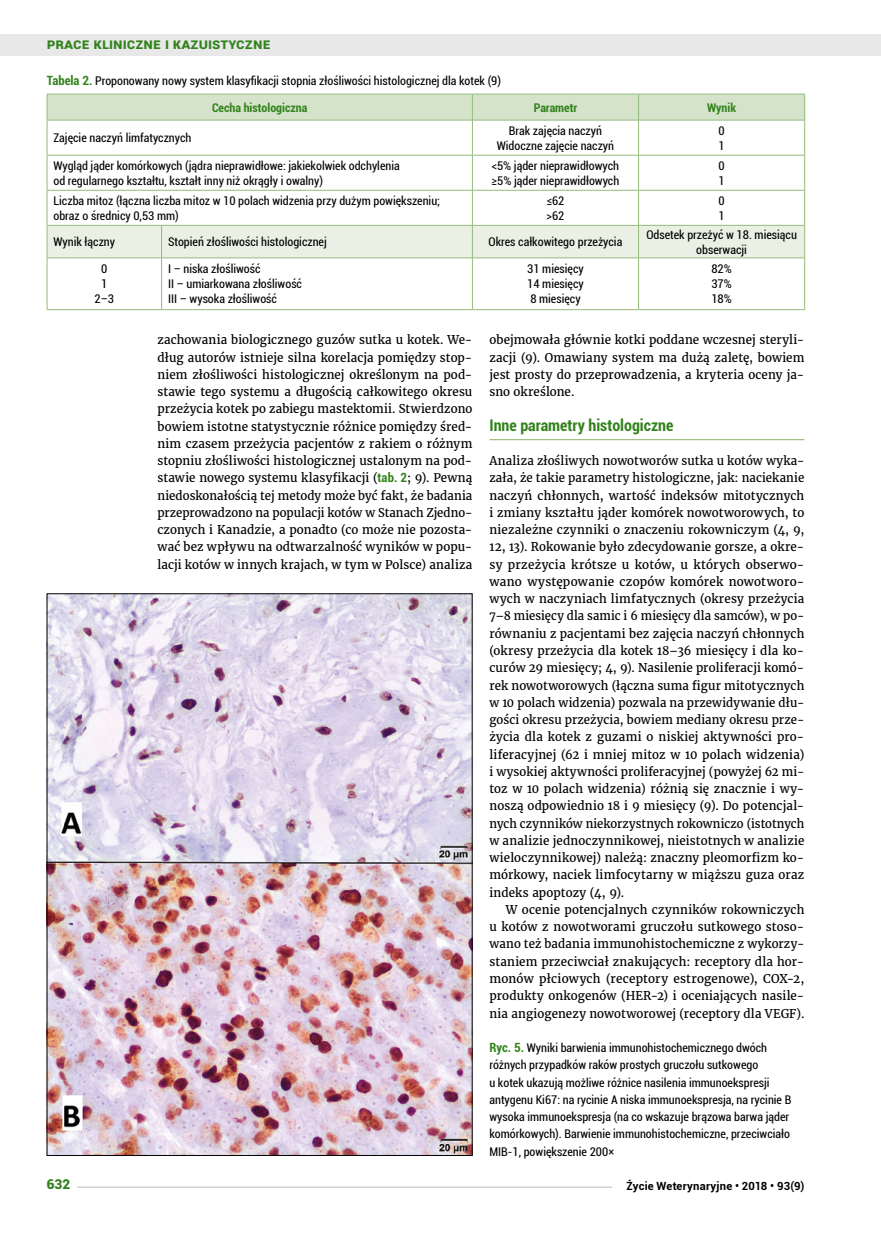
<style>
.page{position:relative;width:881px;height:1234px;background:#fff}
.page>*{position:absolute;margin:0;border:0;box-sizing:border-box;transform-origin:0 0}
.t1{font:700 condensed 16.05px "Roboto";color:#32821c}
.t2{font:700 15px "Roboto";letter-spacing:.005em;color:#32821c}
.t3{font:900 13.5px "Roboto";color:#32821c}
.t4{font:12px/17.2px "Merriweather";letter-spacing:.01em;color:#000;text-align:justify;scale:.96 1}
.t5{font:12px/17.2px "Merriweather";letter-spacing:.01em;color:#000;text-align:justify}
.t6{font:condensed 12px/15px "Roboto";color:#000}
.t7{font:700 condensed 12px "Roboto";color:#32821c}
.t8{font:700 11.25px "Roboto";letter-spacing:.02em;color:#000}
.s1{font-weight:700;font-size:12.75px;color:#32821c}
.s2{font-weight:700;color:#32821c}
.s3{font-family:"Roboto";font-weight:700;font-stretch:condensed;font-size:12.75px;color:#32821c}
</style>
<div class="page">
<hr style="left:489px;top:439px;width:315px;height:1px;background:#96ba7b">
<svg style="left:48px;top:121px;width:756px;height:188px"></svg>
<div style="left:48px;top:226px;width:756px;height:31px;background:#eaf1e4"></div>
<hr style="left:472px;top:120px;width:1px;height:35px;background:#96ba7b">
<hr style="left:638px;top:120px;width:1px;height:35px;background:#96ba7b">
<hr style="left:47px;top:155px;width:114px;height:1px;background:#96ba7b">
<hr style="left:161px;top:155px;width:311px;height:1px;background:#96ba7b">
<hr style="left:472px;top:155px;width:166px;height:1px;background:#96ba7b">
<hr style="left:472px;top:155px;width:1px;height:35px;background:#96ba7b">
<hr style="left:638px;top:155px;width:166px;height:1px;background:#96ba7b">
<hr style="left:638px;top:155px;width:1px;height:35px;background:#96ba7b">
<hr style="left:47px;top:190px;width:114px;height:1px;background:#96ba7b">
<hr style="left:161px;top:190px;width:311px;height:1px;background:#96ba7b">
<hr style="left:472px;top:190px;width:166px;height:1px;background:#96ba7b">
<hr style="left:472px;top:190px;width:1px;height:35px;background:#96ba7b">
<hr style="left:638px;top:190px;width:166px;height:1px;background:#96ba7b">
<hr style="left:638px;top:190px;width:1px;height:35px;background:#96ba7b">
<hr style="left:47px;top:225px;width:114px;height:1px;background:#96ba7b">
<hr style="left:161px;top:225px;width:311px;height:1px;background:#96ba7b">
<hr style="left:161px;top:225px;width:1px;height:32px;background:#96ba7b">
<hr style="left:472px;top:225px;width:166px;height:1px;background:#96ba7b">
<hr style="left:472px;top:225px;width:1px;height:32px;background:#96ba7b">
<hr style="left:638px;top:225px;width:166px;height:1px;background:#96ba7b">
<hr style="left:638px;top:225px;width:1px;height:32px;background:#96ba7b">
<hr style="left:47px;top:257px;width:114px;height:1px;background:#96ba7b">
<hr style="left:161px;top:257px;width:311px;height:1px;background:#96ba7b">
<hr style="left:161px;top:258px;width:1px;height:51px;background:#96ba7b">
<hr style="left:472px;top:257px;width:166px;height:1px;background:#96ba7b">
<hr style="left:472px;top:258px;width:1px;height:51px;background:#96ba7b">
<hr style="left:638px;top:257px;width:166px;height:1px;background:#96ba7b">
<hr style="left:638px;top:258px;width:1px;height:51px;background:#96ba7b">
<hr style="left:47px;top:120px;width:1px;height:35px;background:#96ba7b">
<hr style="left:804px;top:120px;width:1px;height:35px;background:#96ba7b">
<hr style="left:47px;top:155px;width:1px;height:35px;background:#96ba7b">
<hr style="left:804px;top:155px;width:1px;height:35px;background:#96ba7b">
<hr style="left:47px;top:190px;width:1px;height:35px;background:#96ba7b">
<hr style="left:804px;top:190px;width:1px;height:35px;background:#96ba7b">
<hr style="left:47px;top:225px;width:1px;height:32px;background:#96ba7b">
<hr style="left:804px;top:225px;width:1px;height:32px;background:#96ba7b">
<hr style="left:47px;top:258px;width:1px;height:51px;background:#96ba7b">
<hr style="left:804px;top:258px;width:1px;height:51px;background:#96ba7b">
<hr style="left:47px;top:309px;width:114px;height:1px;background:#96ba7b">
<hr style="left:161px;top:309px;width:311px;height:1px;background:#96ba7b">
<hr style="left:472px;top:309px;width:166px;height:1px;background:#96ba7b">
<hr style="left:638px;top:309px;width:166px;height:1px;background:#96ba7b">
<svg style="left:47px;top:94px;width:758px;height:26px;background:#d1e1c5"></svg>
<hr style="left:47px;top:120px;width:114px;height:1px;background:#96ba7b">
<hr style="left:161px;top:120px;width:311px;height:1px;background:#96ba7b">
<hr style="left:472px;top:120px;width:166px;height:1px;background:#96ba7b">
<hr style="left:638px;top:120px;width:166px;height:1px;background:#96ba7b">
<img style="left:49px;top:595px;width:421px;height:558px">
<div style="left:0;top:35px;width:880px;height:21px;background:#e8e8e8"></div>
<hr style="left:47px;top:1186px;width:565px;height:1px;background:#d2d1d1">
<div style="left:47px;top:1178px;width:30px;height:15px;background:#fff"></div>
<p class="t2" style="left:47px;top:33px;width:225px">Prace kliniczne i kazuistyczne</p>
<p class="t6" style="left:212px;top:67px;width:290px;line-height:26.2px;text-indent:-165px"><span class="s1">Tabela 2.</span> Proponowany nowy system klasyfikacji stopnia złośliwości histologicznej dla kotek (9)<br><span class="s2">Cecha histologiczna</span></p>
<p class="t7" style="left:533px;top:99px;width:45px">Parametr</p>
<p class="t7" style="left:706px;top:99px;width:31px">Wynik</p>
<p class="t6" style="left:53px;top:130px;width:139px">Zajęcie naczyń limfatycznych</p>
<p class="t6" style="left:496px;top:122px;width:119px;text-align:center">Brak zajęcia naczyń<br>Widoczne zajęcie naczyń</p>
<p class="t6" style="left:718px;top:122px;width:8px">0<br>1</p>
<p class="t6" style="left:53px;top:157px;width:348px">Wygląd jąder komórkowych (jądra nieprawidłowe: jakiekolwiek odchylenia od regularnego kształtu, kształt inny niż okrągły i owalny)</p>
<p class="t6" style="left:491px;top:157px;width:129px">&lt;5% jąder nieprawidłowych ≥5% jąder nieprawidłowych</p>
<p class="t6" style="left:718px;top:157px;width:8px">0<br>1</p>
<p class="t6" style="left:53px;top:192px;width:388px">Liczba mitoz (łączna liczba mitoz w 10 polach widzenia przy dużym powiększeniu; obraz o średnicy 0,53 mm)</p>
<p class="t6" style="left:546px;top:192px;width:19px">≤62 &gt;62</p>
<p class="t6" style="left:718px;top:192px;width:8px">0<br>1</p>
<p class="t6" style="left:53px;top:234px;width:63px">Wynik łączny</p>
<p class="t6" style="left:168px;top:234px;width:160px">Stopień złośliwości histologicznej</p>
<p class="t6" style="left:488px;top:234px;width:135px">Okres całkowitego przeżycia</p>
<p class="t6" style="left:646px;top:226px;width:152px;text-align:center">Odsetek przeżyć w 18. miesiącu obserwacji</p>
<p class="t6" style="left:94px;top:261px;width:21px;text-align:center">0<br>1<br>2–3</p>
<p class="t6" style="left:168px;top:261px;width:135px">I – niska złośliwość<br>II – umiarkowana złośliwość<br>III – wysoka złośliwość</p>
<p class="t6" style="left:527px;top:261px;width:58px;text-align:justify">31 miesięcy 14 miesięcy 8 miesięcy</p>
<p class="t6" style="left:711px;top:261px;width:22px;text-align:justify">82% 37% 18%</p>
<p class="t5" style="left:157px;top:331px;width:316px">zachowania biologicznego guzów sutka u kotek. We&shy;dług autorów istnieje silna korelacja pomiędzy stop&shy;niem złośliwości histologicznej określonym na pod&shy;stawie tego systemu a długością całkowitego okresu przeżycia kotek po zabiegu mastektomii. Stwierdzono bowiem istotne statystycznie różnice pomiędzy śred&shy;nim czasem przeżycia pacjentów z rakiem o różnym stopniu złośliwości histologicznej ustalonym na pod&shy;stawie nowego systemu klasyfikacji (<span class="s3">tab. 2</span>; 9). Pewną niedoskonałością tej metody może być fakt, że badania przeprowadzono na populacji kotów w Stanach Zjedno&shy;czonych i Kanadzie, a ponadto (co może nie pozosta&shy;wać bez wpływu na odtwarzalność wyników w popu&shy;lacji kotów w innych krajach, w tym w Polsce) analiza</p>
<p class="t5" style="left:489px;top:331px;width:316px">obejmowała głównie kotki poddane wczesnej steryli&shy;zacji (9). Omawiany system ma dużą zaletę, bowiem jest prosty do przeprowadzenia, a kryteria oceny ja&shy;sno określone.</p>
<h1 class="t1" style="left:489px;top:413px;width:185px">Inne parametry histologiczne</h1>
<p class="t4" style="left:489px;top:452px;width:329px">Analiza złośliwych nowotworów sutka u kotów wyka&shy;zała, że takie parametry histologiczne, jak: naciekanie naczyń chłonnych, wartość indeksów mitotycznych i zmiany kształtu jąder komórek nowotworowych, to niezależne czynniki o znaczeniu rokowniczym (4, 9, 12, 13). Rokowanie było zdecydowanie gorsze, a okre&shy;sy przeżycia krótsze u kotów, u których obserwo&shy;wano występowanie czopów komórek nowotworo&shy;wych w naczyniach limfatycznych (okresy przeżycia 7–8 miesięcy dla samic i 6 miesięcy dla samców), w po&shy;równaniu z pacjentami bez zajęcia naczyń chłonnych (okresy przeżycia dla kotek 18–36 miesięcy i dla ko&shy;curów 29 miesięcy; 4, 9). Nasilenie proliferacji komó&shy;rek nowotworowych (łączna suma figur mitotycznych w 10 polach widzenia) pozwala na przewidywanie dłu&shy;gości okresu przeżycia, bowiem mediany okresu prze&shy;życia dla kotek z guzami o niskiej aktywności pro&shy;liferacyjnej (62 i mniej mitoz w 10 polach widzenia) i wysokiej aktywności proliferacyjnej (powyżej 62 mi&shy;toz w 10 polach widzenia) różnią się znacznie i wy&shy;noszą odpowiednio 18 i 9 miesięcy (9). Do potencjal&shy;nych czynników niekorzystnych rokowniczo (istotnych w analizie jednoczynnikowej, nieistotnych w analizie wieloczynnikowej) należą: znaczny pleomorfizm ko&shy;mórkowy, naciek limfocytarny w miąższu guza oraz indeks apoptozy (4, 9).</p>
<p class="t5" style="left:489px;top:900px;width:316px;text-indent:17px">W ocenie potencjalnych czynników rokowniczych u kotów z nowotworami gruczołu sutkowego stoso&shy;wano też badania immunohistochemiczne z wykorzy&shy;staniem przeciwciał znakujących: receptory dla hor&shy;monów płciowych (receptory estrogenowe), COX-2, produkty onkogenów (HER-2) i oceniających nasile&shy;nia angiogenezy nowotworowej (receptory dla VEGF).</p>
<p class="t6" style="left:489px;top:1038px;width:303px;line-height:17.2px"><span class="s1">Ryc. 5.</span> Wyniki barwienia immunohistochemicznego dwóch różnych przypadków raków prostych gruczołu sutkowego<br>u kotek ukazują możliwe różnice nasilenia immunoekspresji antygenu Ki67: na rycinie A niska immunoekspresja, na rycinie B wysoka immunoekspresja (na co wskazuje brązowa barwa jąder komórkowych). Barwienie immunohistochemiczne, przeciwciało MIB-1, powiększenie 200×</p>
<p class="t3" style="left:47px;top:1174px;width:25px">632</p>
<p class="t8" style="left:626px;top:1177px;width:179px">Życie Weterynaryjne • 2018 • 93(9)</p>
</div>
